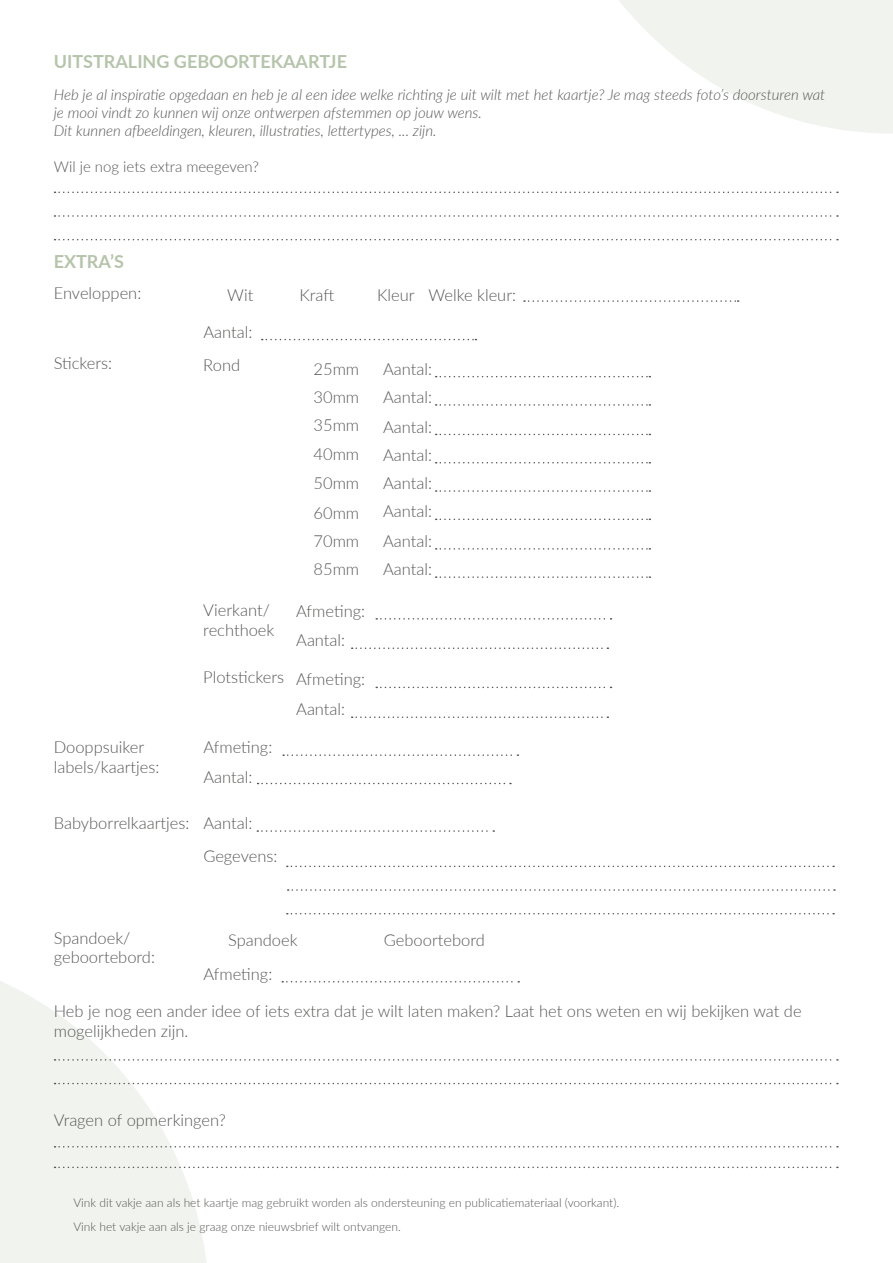
<style>
.page{position:relative;width:893px;height:1263px;background:#fff}
.page>*{position:absolute;margin:0;border:0;box-sizing:border-box;transform-origin:0 0}
.t1{font:700 18px "Lato";color:#b5c4ab}
.t2{font:300 16.5px/28.7px "Lato";color:#575756}
.t3{font:italic 300 15px/18px "Lato";color:#575756}
.t4{font:300 15px "Lato";color:#575756}
.t5{font:300 12px/24.2px "Lato";color:#575756}
</style>
<div class="page">
<svg style="left:0;top:981px;width:209px;height:282px;fill:#f0f3ee"></svg>
<svg style="left:619px;top:0;width:274px;height:133px;fill:#f0f3ee"></svg>
<svg style="left:55px;top:192px;width:783px;height:1px"></svg>
<svg style="left:55px;top:1059px;width:783px;height:1px"></svg>
<svg style="left:55px;top:1146px;width:783px;height:1px"></svg>
<svg style="left:55px;top:1166px;width:783px;height:2px"></svg>
<svg style="left:287px;top:866px;width:547px;height:1px"></svg>
<svg style="left:55px;top:239px;width:783px;height:1px"></svg>
<svg style="left:287px;top:913px;width:547px;height:1px"></svg>
<svg style="left:55px;top:215px;width:783px;height:2px"></svg>
<svg style="left:55px;top:1083px;width:783px;height:1px"></svg>
<svg style="left:288px;top:889px;width:547px;height:2px"></svg>
<svg style="left:524px;top:300px;width:215px;height:2px"></svg>
<svg style="left:376px;top:618px;width:236px;height:2px"></svg>
<svg style="left:376px;top:687px;width:236px;height:1px"></svg>
<svg style="left:283px;top:754px;width:235px;height:2px"></svg>
<svg style="left:352px;top:647px;width:256px;height:2px"></svg>
<svg style="left:352px;top:716px;width:256px;height:2px"></svg>
<svg style="left:258px;top:783px;width:253px;height:1px"></svg>
<svg style="left:257px;top:830px;width:237px;height:2px"></svg>
<svg style="left:282px;top:981px;width:237px;height:1px"></svg>
<svg style="left:262px;top:339px;width:214px;height:1px"></svg>
<svg style="left:436px;top:376px;width:214px;height:1px"></svg>
<svg style="left:436px;top:490px;width:214px;height:2px"></svg>
<svg style="left:436px;top:434px;width:214px;height:1px"></svg>
<svg style="left:436px;top:548px;width:214px;height:2px"></svg>
<svg style="left:436px;top:404px;width:214px;height:2px"></svg>
<svg style="left:436px;top:519px;width:214px;height:1px"></svg>
<svg style="left:436px;top:462px;width:214px;height:1px"></svg>
<svg style="left:436px;top:576px;width:214px;height:2px"></svg>
<p class="t1" style="left:54px;top:49px;width:295px">UITSTRALING GEBOORTEKAARTJE</p>
<p class="t3" style="left:54px;top:85px;width:773px">Heb je al inspiratie opgedaan en heb je al een idee welke richting je uit wilt met het kaartje? Je mag steeds foto’s doorsturen wat je mooi vindt zo kunnen wij onze ontwerpen afstemmen op jouw wens.<br>Dit kunnen afbeeldingen, kleuren, illustraties, lettertypes, ... zijn.</p>
<p class="t4" style="left:54px;top:156px;width:207px">Wil je nog iets extra meegeven?</p>
<p class="t1" style="left:54px;top:248px;width:72px">EXTRA’S</p>
<p class="t2" style="left:54px;top:278px;width:89px">Enveloppen:</p>
<p class="t2" style="left:377px;top:280px;width:39px">Kleur</p>
<p class="t2" style="left:299px;top:280px;width:36px">Kraft</p>
<p class="t2" style="left:227px;top:280px;width:28px">Wit</p>
<p class="t2" style="left:203px;top:317px;width:51px">Aantal:</p>
<p class="t2" style="left:429px;top:280px;width:89px">Welke kleur:</p>
<p class="t2" style="left:54px;top:349px;width:60px">Stickers:</p>
<p class="t2" style="left:54px;top:737px;width:107px;line-height:19.8px">Dooppsuiker labels/kaartjes:</p>
<p class="t2" style="left:54px;top:808px;width:137px">Babyborrelkaartjes:</p>
<p class="t2" style="left:203px;top:350px;width:38px">Rond</p>
<p class="t2" style="left:203px;top:599px;width:73px;line-height:19.8px">Vierkant/ rechthoek</p>
<p class="t2" style="left:203px;top:662px;width:82px">Plotstickers</p>
<p class="t2" style="left:203px;top:732px;width:70px">Afmeting:</p>
<p class="t2" style="left:203px;top:762px;width:51px">Aantal:</p>
<p class="t2" style="left:203px;top:806px;width:76px;line-height:32.4px">Aantal:<br>Gegevens:</p>
<p class="t2" style="left:313px;top:354px;width:47px;text-align:justify">25mm 30mm 35mm 40mm 50mm 60mm 70mm 85mm</p>
<p class="t2" style="left:296px;top:596px;width:70px">Afmeting:</p>
<p class="t2" style="left:296px;top:625px;width:51px">Aantal:</p>
<p class="t2" style="left:296px;top:664px;width:70px">Afmeting:</p>
<p class="t2" style="left:296px;top:694px;width:51px">Aantal:</p>
<p class="t2" style="left:383px;top:354px;width:51px">Aantal:</p>
<p class="t2" style="left:383px;top:382px;width:51px">Aantal:</p>
<p class="t2" style="left:383px;top:412px;width:51px">Aantal:</p>
<p class="t2" style="left:383px;top:440px;width:51px">Aantal:</p>
<p class="t2" style="left:383px;top:468px;width:51px">Aantal:</p>
<p class="t2" style="left:383px;top:496px;width:51px">Aantal:</p>
<p class="t2" style="left:383px;top:526px;width:51px">Aantal:</p>
<p class="t2" style="left:383px;top:554px;width:51px">Aantal:</p>
<p class="t2" style="left:54px;top:927px;width:103px;line-height:19.8px">Spandoek/ geboortebord:</p>
<p class="t2" style="left:228px;top:925px;width:71px">Spandoek</p>
<p class="t2" style="left:203px;top:959px;width:70px">Afmeting:</p>
<p class="t2" style="left:384px;top:925px;width:102px">Geboortebord</p>
<p class="t2" style="left:54px;top:1001px;width:749px;line-height:19.8px">Heb je nog een ander idee of iets extra dat je wilt laten maken? Laat het ons weten en wij bekijken wat de mogelijkheden zijn.</p>
<p class="t2" style="left:54px;top:1105px;width:174px">Vragen of opmerkingen?</p>
<p class="t5" style="left:73px;top:1190px;width:547px">Vink dit vakje aan als het kaartje mag gebruikt worden als ondersteuning en publicatiemateriaal (voorkant).<br>Vink het vakje aan als je graag onze nieuwsbrief wilt ontvangen.</p>
</div>
